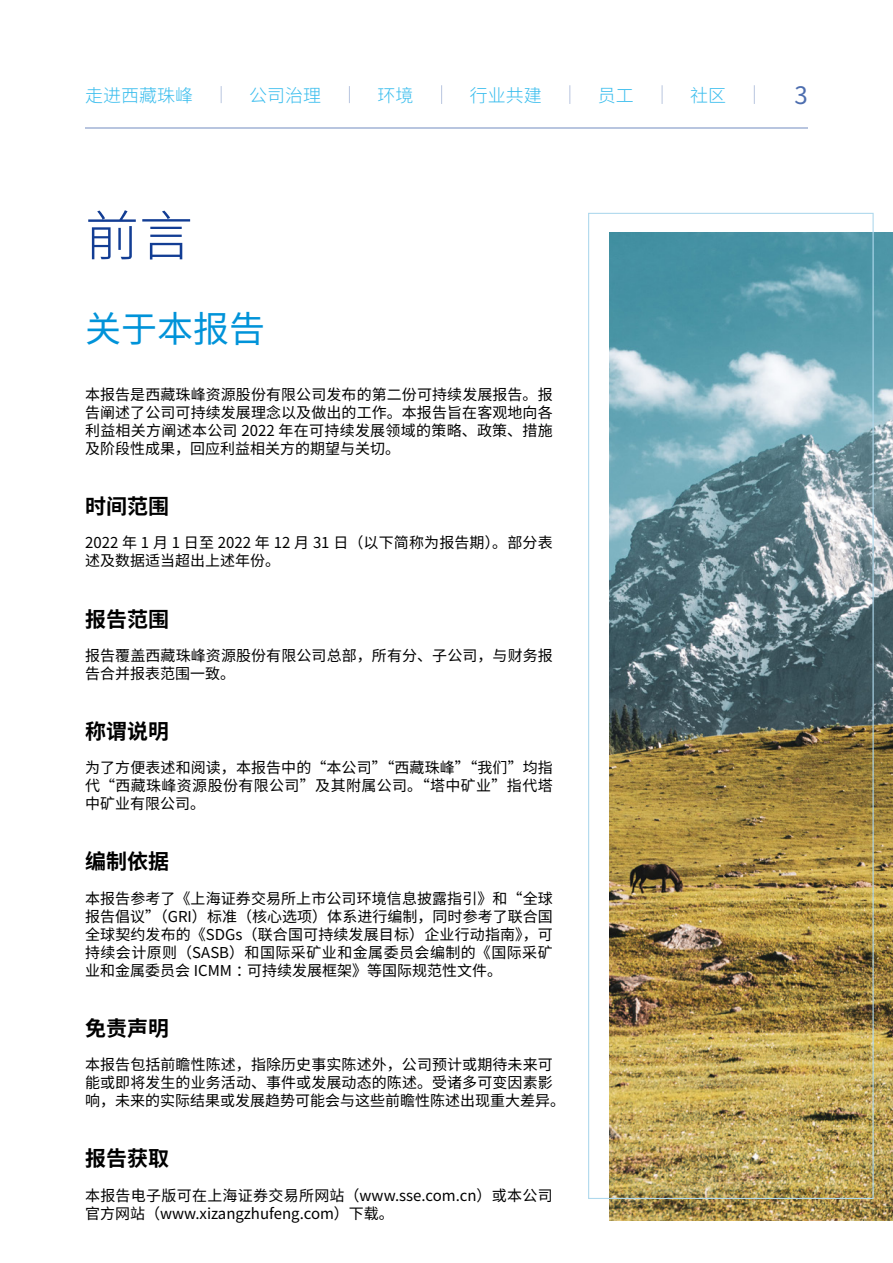
<style>
.page{position:relative;width:893px;height:1263px;background:#fff}
.page>*{position:absolute;margin:0;border:0;box-sizing:border-box;transform-origin:0 0}
.t1{font:300 54px "Noto Sans Hans";color:#123d94}
.t2{font:36px "Noto Sans Hans";color:#0093d9}
.t3{font:24px "Noto Sans Hans";color:#4d6eaf}
.t4{font:700 21px "Noto Sans Hans";color:#000}
.t5{font:300 18px "Noto Sans Hans";color:#37bced}
.t6{font:15px/18px "Noto Sans Hans";letter-spacing:.005em;color:#000}
</style>
<div class="page">
<hr style="left:85px;top:128px;width:723px;height:1px;background:#b8c5df">
<svg style="left:221px;top:86px;width:1px;height:17px"></svg>
<svg style="left:441px;top:85px;width:1px;height:19px"></svg>
<svg style="left:349px;top:86px;width:1px;height:17px"></svg>
<svg style="left:569px;top:85px;width:1px;height:19px"></svg>
<svg style="left:662px;top:85px;width:1px;height:19px"></svg>
<svg style="left:754px;top:85px;width:1px;height:19px"></svg>
<img style="left:609px;top:233px;width:284px;height:987px">
<p class="t5" style="left:85px;top:85px;width:109px">走进西藏珠峰</p>
<p class="t5" style="left:249px;top:85px;width:73px">公司治理</p>
<p class="t5" style="left:377px;top:85px;width:37px">环境</p>
<p class="t5" style="left:470px;top:85px;width:73px">行业共建</p>
<p class="t5" style="left:598px;top:85px;width:37px">员工</p>
<p class="t5" style="left:690px;top:85px;width:37px">社区</p>
<h3 class="t3" style="left:795px;top:82px;width:15px">3</h3>
<h1 class="t1" style="left:85px;top:205px;width:109px">前言</h1>
<h2 class="t2" style="left:85px;top:308px;width:181px">关于本报告</h2>
<p class="t6" style="left:85px;top:386px;width:469px;text-align:justify">本报告是西藏珠峰资源股份有限公司发布的第二份可持续发展报告。报告阐述了公司可持续发展理念以及做出的工作。本报告旨在客观地向各利益相关方阐述本公司 2022 年在可持续发展领域的策略、政策、措施及阶段性成果，回应利益相关方的期望与关切。</p>
<h3 class="t4" style="left:85px;top:494px;width:85px">时间范围</h3>
<p class="t6" style="left:85px;top:534px;width:469px">2022 年 1 月 1 日至 2022 年 12 月 31 日（以下简称为报告期）。部分表述及数据适当超出上述年份。</p>
<h3 class="t4" style="left:85px;top:607px;width:85px">报告范围</h3>
<p class="t6" style="left:85px;top:647px;width:469px">报告覆盖西藏珠峰资源股份有限公司总部，所有分、子公司，与财务报告合并报表范围一致。</p>
<h3 class="t4" style="left:85px;top:719px;width:85px">称谓说明</h3>
<p class="t6" style="left:85px;top:759px;width:469px;text-align:justify">为了方便表述和阅读，本报告中的“本公司”“西藏珠峰”“我们”均指代“西藏珠峰资源股份有限公司”及其附属公司。“塔中矿业”指代塔中矿业有限公司。</p>
<h3 class="t4" style="left:85px;top:850px;width:85px">编制依据</h3>
<p class="t6" style="left:85px;top:889px;width:469px;text-align:justify">本报告参考了《上海证券交易所上市公司环境信息披露指引》和“全球报告倡议”（GRI）标准（核心选项）体系进行编制，同时参考了联合国全球契约发布的《SDGs（联合国可持续发展目标）企业行动指南》，可持续会计原则（SASB）和国际采矿业和金属委员会编制的《国际采矿业和金属委员会 ICMM ：可持续发展框架》等国际规范性文件。</p>
<h3 class="t4" style="left:85px;top:1016px;width:85px">免责声明</h3>
<p class="t6" style="left:85px;top:1056px;width:481px">本报告包括前瞻性陈述，指除历史事实陈述外，公司预计或期待未来可能或即将发生的业务活动、事件或发展动态的陈述。受诸多可变因素影响，未来的实际结果或发展趋势可能会与这些前瞻性陈述出现重大差异。</p>
<h3 class="t4" style="left:85px;top:1147px;width:85px">报告获取</h3>
<p class="t6" style="left:85px;top:1186px;width:469px">本报告电子版可在上海证券交易所网站（www.sse.com.cn）或本公司官方网站（www.xizangzhufeng.com）下载。</p>
</div>
